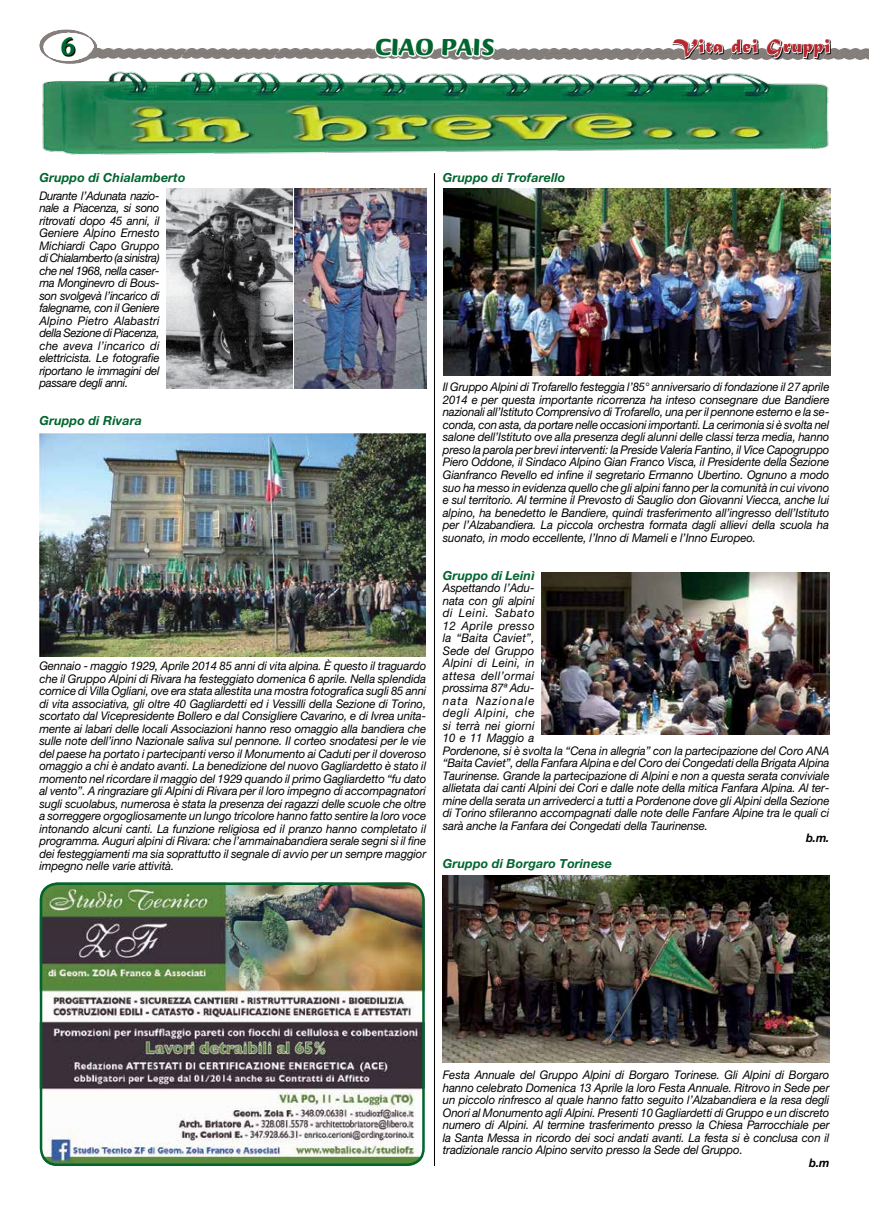
<style>
.page{position:relative;width:869px;height:1205px;background:#fff}
.page>*{position:absolute;margin:0;border:0;box-sizing:border-box;transform-origin:0 0}
.t1{font:700 27.5px "Briem Script Std";color:#00652e}
.t2{font:900 25px "Briem Script Std";color:#00652e}
.t3{font:20px "Matura MT Script Capitals";letter-spacing:.05em;color:#b8292f}
.t4{font:italic 700 12.5px "Helvetica Neue LT Std";letter-spacing:.01em;color:#00652e}
.t5{font:italic 11.88px/12.5px "Helvetica Neue LT Std";letter-spacing:-.01em;color:#000;text-align:justify;scale:.96 1}
.t6{font:italic 700 11.88px "Helvetica Neue LT Std";color:#000;scale:.96 1}
</style>
<div class="page">
<img style="left:643px;top:49px;width:27px;height:10px">
<img style="left:550px;top:49px;width:93px;height:10px">
<img style="left:496px;top:49px;width:54px;height:10px">
<img style="left:281px;top:49px;width:92px;height:10px">
<img style="left:187px;top:49px;width:94px;height:10px">
<img style="left:97px;top:49px;width:90px;height:10px">
<img style="left:830px;top:49px;width:38px;height:10px">
<div style="left:672px;top:40px;width:158px;height:19px;background:#000;opacity:.85"></div>
<svg style="left:670px;top:39px;width:53px;height:20px"></svg>
<svg style="left:730px;top:39px;width:28px;height:16px"></svg>
<svg style="left:765px;top:39px;width:65px;height:21px"></svg>
<svg style="left:39px;top:30px;width:58px;height:34px"></svg>
<svg style="left:62px;top:38px;width:13px;height:18px"></svg>
<hr style="left:434px;top:173px;width:1px;height:993px;background:#000">
<img style="left:42px;top:71px;width:787px;height:84px">
<img style="left:40px;top:883px;width:384px;height:283px">
<div style="left:40px;top:882px;width:384px;height:284px;border:2px solid #00652e;border-radius:16px"></div>
<img style="left:295px;top:188px;width:131px;height:201px">
<img style="left:167px;top:188px;width:125px;height:201px">
<img style="left:39px;top:434px;width:386px;height:222px">
<img style="left:443px;top:188px;width:387px;height:187px">
<img style="left:541px;top:572px;width:288px;height:162px">
<img style="left:442px;top:875px;width:387px;height:187px">
<svg style="left:373px;top:48px;width:123px;height:11px"></svg>
<h1 class="t1" style="left:60px;top:31px;width:17px">6</h1>
<h3 class="t3" style="left:672px;top:34px;width:159px">Vita dei Gruppi</h3>
<h2 class="t2" style="left:375px;top:33px;width:121px">CIAO PAIS</h2>
<p class="t4" style="left:39px;top:170px;width:147px">Gruppo di Chialamberto</p>
<p class="t5" style="left:39px;top:189px;width:127px">Durante l’Adunata nazio&shy;nale a Piacenza, si sono ritrovati dopo 45 anni, il Geniere Alpino Ernesto Michiardi Capo Gruppo di Chialamberto (a sinistra) che nel 1968, nella caser&shy;ma Monginevro di Bous&shy;son svolgevà l’incarico di falegname, con il Geniere Alpino Pietro Alabastri della Sezione di Piacenza, che aveva l’incarico di elettricista. Le fotografie riportano le immagini del passare degli anni.</p>
<p class="t4" style="left:39px;top:413px;width:104px">Gruppo di Rivara</p>
<p class="t5" style="left:39px;top:659px;width:404px">Gennaio - maggio 1929, Aprile 2014 85 anni di vita alpina. È questo il traguardo che il Gruppo Alpini di Rivara ha festeggiato domenica 6 aprile. Nella splendida cornice di Villa Ogliani, ove era stata allestita una mostra fotografica sugli 85 anni di vita associativa, gli oltre 40 Gagliardetti ed i Vessilli della Sezione di Torino, scortato dal Vicepresidente Bollero e dal Consigliere Cavarino, e di Ivrea unita&shy;mente ai labari delle locali Associazioni hanno reso omaggio alla bandiera che sulle note dell’inno Nazionale saliva sul pennone. Il corteo snodatesi per le vie del paese ha portato i partecipanti verso il Monumento ai Caduti per il doveroso omaggio a chi è andato avanti. La benedizione del nuovo Gagliardetto è stato il momento nel ricordare il maggio del 1929 quando il primo Gagliardetto “fu dato al vento”. A ringraziare gli Alpini di Rivara per il loro impegno di accompagnatori sugli scuolabus, numerosa è stata la presenza dei ragazzi delle scuole che oltre a sorreggere orgogliosamente un lungo tricolore hanno fatto sentire la loro voce intonando alcuni canti. La funzione religiosa ed il pranzo hanno completato il programma. Auguri alpini di Rivara: che l’ammainabandiera serale segni sì il fine dei festeggiamenti ma sia soprattutto il segnale di avvio per un sempre maggior impegno nelle varie attività.</p>
<p class="t4" style="left:442px;top:170px;width:124px">Gruppo di Trofarello</p>
<p class="t5" style="left:442px;top:381px;width:404px">Il Gruppo Alpini di Trofarello festeggia l’85° anniversario di fondazione il 27 aprile 2014 e per questa importante ricorrenza ha inteso consegnare due Bandiere nazionali all’Istituto Comprensivo di Trofarello, una per il pennone esterno e la se&shy;conda, con asta, da portare nelle occasioni importanti. La cerimonia si è svolta nel salone dell’Istituto ove alla presenza degli alunni delle classi terza media, hanno preso la parola per brevi interventi: la Preside Valeria Fantino, il Vice Capogruppo Piero Oddone, il Sindaco Alpino Gian Franco Visca, il Presidente della Sezione Gianfranco Revello ed infine il segretario Ermanno Ubertino. Ognuno a modo suo ha messo in evidenza quello che gli alpini fanno per la comunità in cui vivono e sul territorio. Al termine il Prevosto di Sauglio don Giovanni Viecca, anche lui alpino, ha benedetto le Bandiere, quindi trasferimento all’ingresso dell’Istituto per l’Alzabandiera. La piccola orchestra formata dagli allievi della scuola ha suonato, in modo eccellente, l’Inno di Mameli e l’Inno Europeo.</p>
<p class="t4" style="left:442px;top:567px;width:93px">Gruppo di Leinì</p>
<p class="t5" style="left:442px;top:581px;width:404px;text-align:left">Aspettando l’Adu-<br>nata con gli alpini<br>di Leinì. Sabato<br>12 Aprile presso<br>la “Baita Caviet”,<br>Sede del Gruppo<br>Alpini di Leinì, in<br>attesa dell’ormai<br>prossima 87ª Adu-<br>nata Nazionale<br>degli Alpini, che<br>si terrà nei giorni<br>10 e 11 Maggio a<br>Pordenone, si è svolta la “Cena in allegria” con la partecipazione del Coro ANA “Baita Caviet”, della Fanfara Alpina e del Coro dei Congedati della Brigata Alpina Taurinense. Grande la partecipazione di Alpini e non a questa serata conviviale allietata dai canti Alpini dei Cori e dalle note della mitica Fanfara Alpina. Al ter&shy;mine della serata un arrivederci a tutti a Pordenone dove gli Alpini della Sezione di Torino sfileranno accompagnati dalle note delle Fanfare Alpine tra le quali ci sarà anche la Fanfara dei Congedati della Taurinense.</p>
<p class="t6" style="left:805px;top:830px;width:26px">b.m.</p>
<p class="t4" style="left:442px;top:855px;width:171px">Gruppo di Borgaro Torinese</p>
<p class="t5" style="left:442px;top:1068px;width:404px">Festa Annuale del Gruppo Alpini di Borgaro Torinese. Gli Alpini di Borgaro hanno celebrato Domenica 13 Aprile la loro Festa Annuale. Ritrovo in Sede per un piccolo rinfresco al quale hanno fatto seguito l’Alzabandiera e la resa degli Onori al Monumento agli Alpini. Presenti 10 Gagliardetti di Gruppo e un discreto numero di Alpini. Al termine trasferimento presso la Chiesa Parrocchiale per la Santa Messa in ricordo dei soci andati avanti. La festa si è conclusa con il tradizionale rancio Alpino servito presso la Sede del Gruppo.</p>
<p class="t6" style="left:808px;top:1155px;width:23px">b.m</p>
</div>
